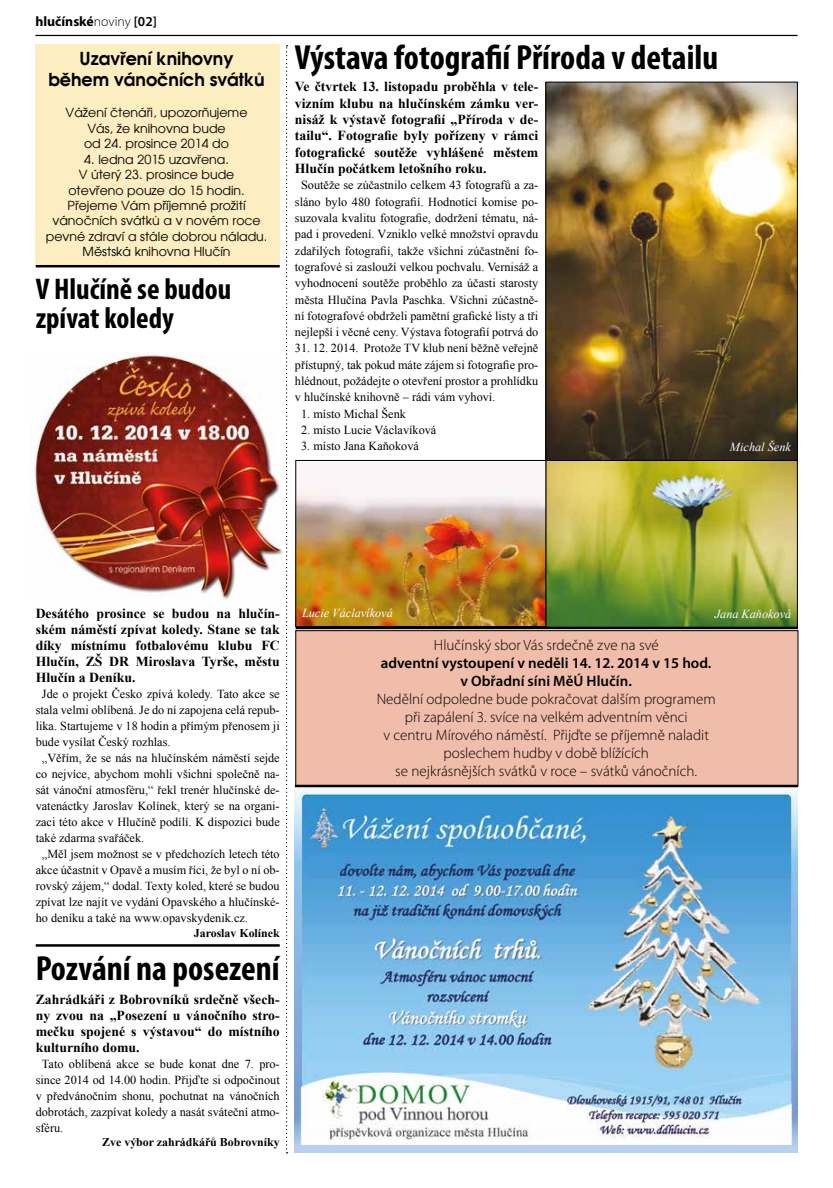
<style>
.page{position:relative;width:833px;height:1188px;background:#fff}
.page>*{position:absolute;margin:0;border:0;box-sizing:border-box;transform-origin:0 0}
.t1{font:700 condensed 35px "Myriad Pro";color:#000}
.t2{font:700 condensed 30px/28.8px "Myriad Pro";color:#000}
.t3{font:17.5px/21.4px "Avalon CE Bold";color:#000;text-align:center}
.t4{font:300 15px/18px "Myriad Pro";color:#000;text-align:center}
.t5{font:600 15px/18px "Myriad Pro";color:#000;text-align:center}
.t6{font:700 13.75px/16px "Times New Roman";color:#000;text-align:justify}
.t7{font:700 13.75px "Myriad Pro";color:#000}
.t8{font:12.5px/15.4px "Avalon CE";color:#000;text-align:center}
.t9{font:12.25px/16.2px "Times New Roman";color:#000;text-align:justify}
.t10{font:italic 12.25px "Times New Roman";color:#fff}
.t11{font:700 11.88px "Times New Roman";color:#000}
.s1{font-weight:300}
.s2{font-weight:600}
</style>
<div class="page">
<div style="left:36px;top:44px;width:244px;height:221px;background:#fceec1"></div>
<div style="left:296px;top:630px;width:502px;height:155px;background:#f0bdaa"></div>
<div style="left:295px;top:630px;width:503px;height:155px;border:1px solid #000"></div>
<img style="left:295px;top:787px;width:503px;height:365px">
<hr style="left:35px;top:35px;width:762px;height:1px;background:#000">
<svg style="left:286px;top:45px;width:1px;height:1105px"></svg>
<hr style="left:295px;top:784px;width:503px;height:3px;background:#000">
<hr style="left:36px;top:265px;width:244px;height:2px;background:#000">
<hr style="left:36px;top:943px;width:244px;height:3px;background:#000">
<img style="left:297px;top:462px;width:498px;height:163px">
<div style="left:545px;top:460px;width:252px;height:167px;border:1px solid #000"></div>
<div style="left:295px;top:460px;width:251px;height:166px;border:1px solid #000"></div>
<img style="left:547px;top:84px;width:248px;height:374px">
<div style="left:545px;top:82px;width:252px;height:378px;border:1px solid #000"></div>
<hr style="left:295px;top:626px;width:503px;height:3px;background:#000">
<img style="left:30px;top:352px;width:254px;height:248px">
<p class="t7" style="left:35px;top:12px;width:123px">hlučínské<span class="s1">noviny</span> <span class="s2">[02]</span></p>
<h3 class="t3" style="left:48px;top:48px;width:218px">Uzavření knihovny během vánočních svátků</h3>
<p class="t8" style="left:66px;top:105px;width:183px">Vážení čtenáři, upozorňujeme<br>Vás, že knihovna bude<br>od 24. prosince 2014 do</p>
<p class="t8" style="left:46px;top:151px;width:223px">4. ledna 2015 uzavřena.<br>V úterý 23. prosince bude<br>otevřeno pouze do 15 hodin.<br>Přejeme Vám příjemné prožití vánočních svátků a v novém roce pevné zdraví a stále dobrou náladu.<br>Městská knihovna Hlučín</p>
<h2 class="t2" style="left:36px;top:274px;width:197px">V Hlučíně se budou zpívat koledy</h2>
<h1 class="t1" style="left:295px;top:35px;width:425px">Výstava fotografií Příroda v detailu</h1>
<p class="t6" style="left:295px;top:78px;width:245px">Ve čtvrtek 13. listopadu proběhla v tele&shy;vizním klubu na hlučínském zámku ver&shy;nisáž k výstavě fotografií „Příroda v de&shy;tailu“. Fotografie byly pořízeny v rámci fotografické soutěže vyhlášené městem Hlučín počátkem letošního roku.</p>
<p class="t9" style="left:295px;top:177px;width:245px;text-align:center">Soutěže se zúčastnilo celkem 43 fotografů a za&shy;sláno bylo 480 fotografií. Hodnotící komise po&shy;suzovala kvalitu fotografie, dodržení tématu, ná&shy;pad i provedení. Vzniklo velké množství opravdu zdařilých fotografií, takže všichni zúčastnění fo&shy;tografové si zaslouží velkou pochvalu. Vernisáž a vyhodnocení soutěže proběhlo za účasti starosty města Hlučína Pavla Paschka. Všichni zúčastně&shy;ní fotografové obdrželi pamětní grafické listy a tři nejlepší i věcné ceny. Výstava fotografií potrvá do</p>
<p class="t9" style="left:295px;top:340px;width:245px">31. 12. 2014. Protože TV klub není běžně veřejně přístupný, tak pokud máte zájem si fotografie pro&shy;hlédnout, požádejte o otevření prostor a prohlídku v hlučínské knihovně – rádi vám vyhoví.</p>
<p class="t9" style="left:301px;top:405px;width:106px">1. místo Michal Šenk</p>
<p class="t9" style="left:301px;top:421px;width:137px">2. místo Lucie Václavíková</p>
<p class="t9" style="left:301px;top:437px;width:119px">3. místo Jana Kaňoková</p>
<p class="t10" style="left:730px;top:438px;width:62px">Michal Šenk</p>
<p class="t6" style="left:36px;top:605px;width:245px">Desátého prosince se budou na hlučín&shy;ském náměstí zpívat koledy. Stane se tak díky místnímu fotbalovému klubu FC Hlučín, ZŠ DR Miroslava Tyrše, městu Hlučín a Deníku.</p>
<p class="t9" style="left:42px;top:685px;width:239px">Jde o projekt Česko zpívá koledy. Tato akce se</p>
<p class="t9" style="left:36px;top:701px;width:245px">stala velmi oblíbená. Je do ní zapojena celá repub-</p>
<p class="t9" style="left:36px;top:717px;width:245px">lika. Startujeme v 18 hodin a přímým přenosem ji</p>
<p class="t9" style="left:36px;top:733px;width:136px">bude vysílat Český rozhlas.</p>
<p class="t9" style="left:42px;top:749px;width:239px">„Věřím, že se nás na hlučínském náměstí sejde</p>
<p class="t9" style="left:36px;top:765px;width:245px">co nejvíce, abychom mohli všichni společně na-</p>
<p class="t9" style="left:36px;top:781px;width:245px">sát vánoční atmosféru,“ řekl trenér hlučínské de-</p>
<p class="t9" style="left:36px;top:797px;width:245px">vatenáctky Jaroslav Kolínek, který se na organi-</p>
<p class="t9" style="left:36px;top:813px;width:245px">zaci této akce v Hlučíně podílí. K dispozici bude</p>
<p class="t9" style="left:36px;top:829px;width:110px">také zdarma svařáček.</p>
<p class="t9" style="left:42px;top:845px;width:239px">„Měl jsem možnost se v předchozích letech této</p>
<p class="t9" style="left:36px;top:861px;width:245px">akce účastnit v Opavě a musím říci, že byl o ní ob-</p>
<p class="t9" style="left:36px;top:877px;width:245px">rovský zájem,“ dodal. Texty koled, které se budou</p>
<p class="t9" style="left:36px;top:893px;width:245px">zpívat lze najít ve vydání Opavského a hlučínské-</p>
<p class="t9" style="left:36px;top:909px;width:214px">ho deníku a také na www.opavskydenik.cz.</p>
<p class="t11" style="left:194px;top:923px;width:87px">Jaroslav Kolínek</p>
<h1 class="t1" style="left:36px;top:946px;width:245px">Pozvání na posezení</h1>
<p class="t6" style="left:36px;top:990px;width:245px">Zahrádkáři z Bobrovníků srdečně všech&shy;ny zvou na „Posezení u vánočního stro&shy;mečku spojené s výstavou“ do místního kulturního domu.</p>
<p class="t9" style="left:36px;top:1054px;width:245px;text-indent:6px">Tato oblíbená akce se bude konat dne 7. pro&shy;since 2014 od 14.00 hodin. Přijďte si odpočinout v předvánočním shonu, pochutnat na vánočních dobrotách, zazpívat koledy a nasát sváteční atmo&shy;sféru.</p>
<p class="t11" style="left:102px;top:1133px;width:179px">Zve výbor zahrádkářů Bobrovníky</p>
<p class="t10" style="left:302px;top:604px;width:92px">Lucie Václavíková</p>
<p class="t10" style="left:714px;top:605px;width:78px">Jana Kaňoková</p>
<p class="t4" style="left:434px;top:636px;width:226px">Hlučínský sbor Vás srdečně zve na své</p>
<p class="t5" style="left:381px;top:653px;width:332px">adventní vystoupení v neděli 14. 12. 2014 v 15 hod. v Obřadní síni MěÚ Hlučín.</p>
<p class="t4" style="left:377px;top:690px;width:340px">Nedělní odpoledne bude pokračovat dalším programem při zapálení 3. svíce na velkém adventním věnci<br>v centru Mírového náměstí. Přijďte se příjemně naladit poslechem hudby v době blížících<br>se nejkrásnějších svátků v roce – svátků vánočních.</p>
</div>
